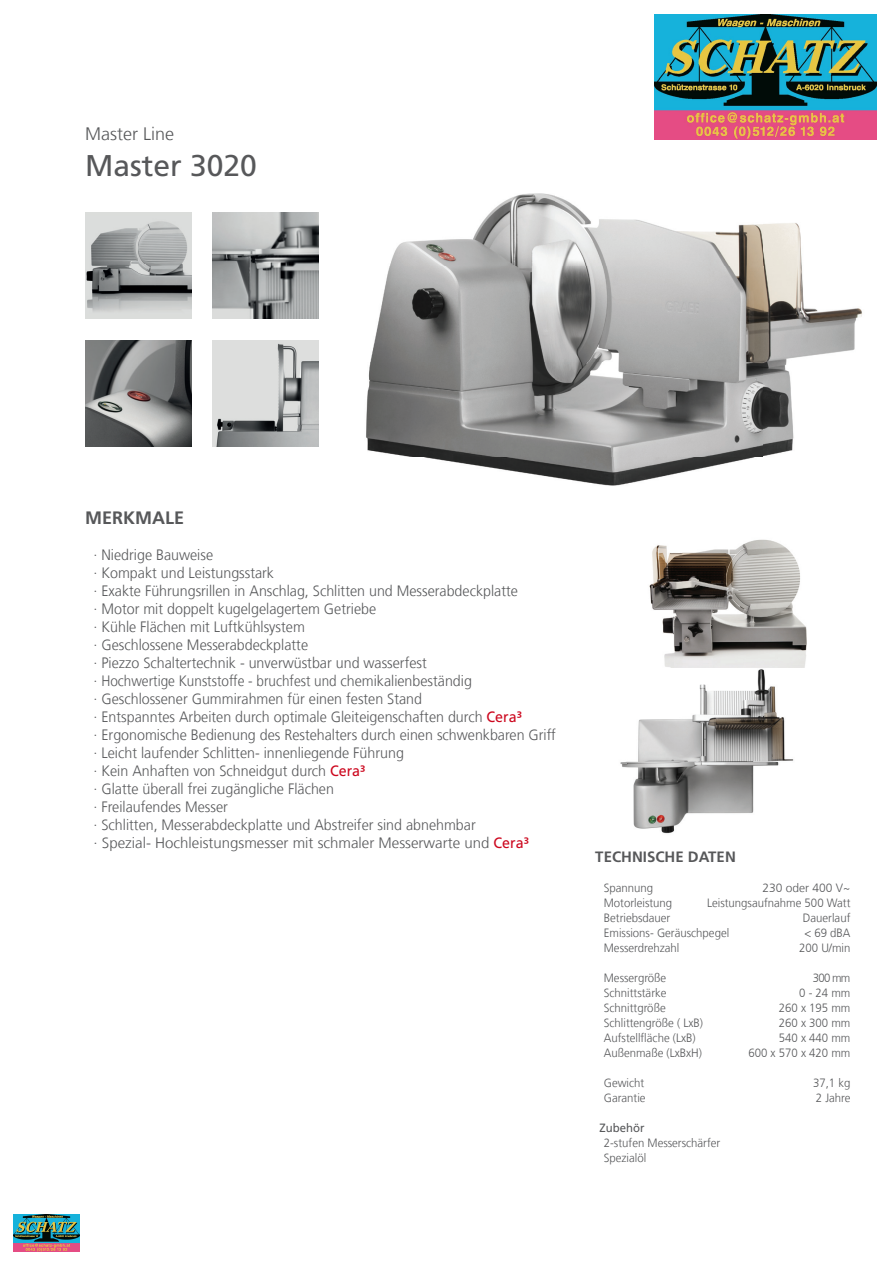
<style>
.page{position:relative;width:893px;height:1263px;background:#fff}
.page>*{position:absolute;margin:0;border:0;box-sizing:border-box;transform-origin:0 0}
.t1{font:30px "Frutiger LT Com";color:#57585a}
.t2{font:300 18px "Frutiger LT Com";color:#57585a}
.t3{font:700 18px "Frutiger LT Com";color:#57585a}
.t4{font:300 15px/18px "Frutiger LT Com";color:#57585a;scale:.95 1}
.t5{font:700 15px "Frutiger LT Com";color:#57585a}
.t6{font:300 12px/15px "Frutiger LT Com";color:#57585a;scale:.95 1}
.t7{font:300 12px "Frutiger LT Com";color:#57585a}
.t8{font:12px "Frutiger LT Com";color:#57585a;scale:.95 1}
.s1{font-weight:400;color:#cc071e}
</style>
<div class="page">
<img style="left:620px;top:669px;width:174px;height:165px">
<img style="left:649px;top:539px;width:158px;height:129px">
<img style="left:366px;top:193px;width:496px;height:293px">
<img style="left:213px;top:213px;width:106px;height:106px">
<img style="left:85px;top:340px;width:106px;height:106px">
<div style="left:85px;top:213px;width:106px;height:106px;background:#dbdddb"></div>
<img style="left:86px;top:221px;width:105px;height:90px">
<img style="left:213px;top:340px;width:106px;height:106px">
<img style="left:654px;top:15px;width:223px;height:125px">
<img style="left:13px;top:1215px;width:66px;height:37px">
<p class="t2" style="left:85px;top:123px;width:90px">Master Line</p>
<h1 class="t1" style="left:85px;top:148px;width:173px">Master 3020</h1>
<p class="t3" style="left:85px;top:507px;width:101px">MERKMALE</p>
<p class="t4" style="left:94px;top:546px;width:488px">· Niedrige Bauweise<br>· Kompakt und Leistungsstark<br>· Exakte Führungsrillen in Anschlag, Schlitten und Messerabdeckplatte<br>· Motor mit doppelt kugelgelagertem Getriebe<br>· Kühle Flächen mit Luftkühlsystem<br>· Geschlossene Messerabdeckplatte<br>· Piezzo Schaltertechnik - unverwüstbar und wasserfest<br>· Hochwertige Kunststoffe - bruchfest und chemikalienbeständig<br>· Geschlossener Gummirahmen für einen festen Stand<br>· Entspanntes Arbeiten durch optimale Gleiteigenschaften durch <span class="s1">Cera³<br></span>· Ergonomische Bedienung des Restehalters durch einen schwenkbaren Griff · Leicht laufender Schlitten- innenliegende Führung<br>· Kein Anhaften von Schneidgut durch <span class="s1">Cera³<br></span>· Glatte überall frei zugängliche Flächen<br>· Freilaufendes Messer<br>· Schlitten, Messerabdeckplatte und Abstreifer sind abnehmbar<br>· Spezial- Hochleistungsmesser mit schmaler Messerwarte und <span class="s1">Cera³</span></p>
<p class="t5" style="left:595px;top:848px;width:142px">TECHNISCHE DATEN</p>
<p class="t6" style="left:604px;top:880px;width:54px">Spannung</p>
<p class="t7" style="left:762px;top:881px;width:89px">230 oder 400 V~</p>
<p class="t6" style="left:604px;top:895px;width:74px">Motorleistung</p>
<p class="t6" style="left:707px;top:895px;width:152px">Leistungsaufnahme 500 Watt</p>
<p class="t6" style="left:604px;top:910px;width:72px">Betriebsdauer</p>
<p class="t6" style="left:803px;top:910px;width:52px">Dauerlauf</p>
<p class="t6" style="left:604px;top:925px;width:134px">Emissions- Geräuschpegel</p>
<p class="t6" style="left:804px;top:925px;width:50px">&lt; 69 dBA</p>
<p class="t6" style="left:604px;top:940px;width:81px">Messerdrehzahl</p>
<p class="t6" style="left:799px;top:940px;width:56px">200 U/min</p>
<p class="t6" style="left:604px;top:970px;width:67px">Messergröße</p>
<p class="t6" style="left:813px;top:970px;width:41px">300 mm</p>
<p class="t6" style="left:604px;top:985px;width:67px">Schnittstärke</p>
<p class="t6" style="left:799px;top:985px;width:56px">0 - 24 mm</p>
<p class="t6" style="left:604px;top:1000px;width:67px">Schnittgröße</p>
<p class="t6" style="left:779px;top:1000px;width:77px">260 x 195 mm</p>
<p class="t6" style="left:604px;top:1015px;width:106px">Schlittengröße ( LxB)</p>
<p class="t6" style="left:779px;top:1015px;width:77px">260 x 300 mm</p>
<p class="t6" style="left:604px;top:1030px;width:98px">Aufstellfläche (LxB)</p>
<p class="t6" style="left:779px;top:1030px;width:77px">540 x 440 mm</p>
<p class="t6" style="left:604px;top:1045px;width:105px">Außenmaße (LxBxH)</p>
<p class="t6" style="left:748px;top:1045px;width:109px">600 x 570 x 420 mm</p>
<p class="t6" style="left:604px;top:1075px;width:44px">Gewicht</p>
<p class="t6" style="left:813px;top:1075px;width:41px">37,1 kg</p>
<p class="t6" style="left:604px;top:1090px;width:45px">Garantie</p>
<p class="t6" style="left:816px;top:1090px;width:38px">2 Jahre</p>
<p class="t8" style="left:600px;top:1120px;width:49px">Zubehör</p>
<p class="t6" style="left:604px;top:1135px;width:124px">2-stufen Messerschärfer<br>Spezialöl</p>
</div>
